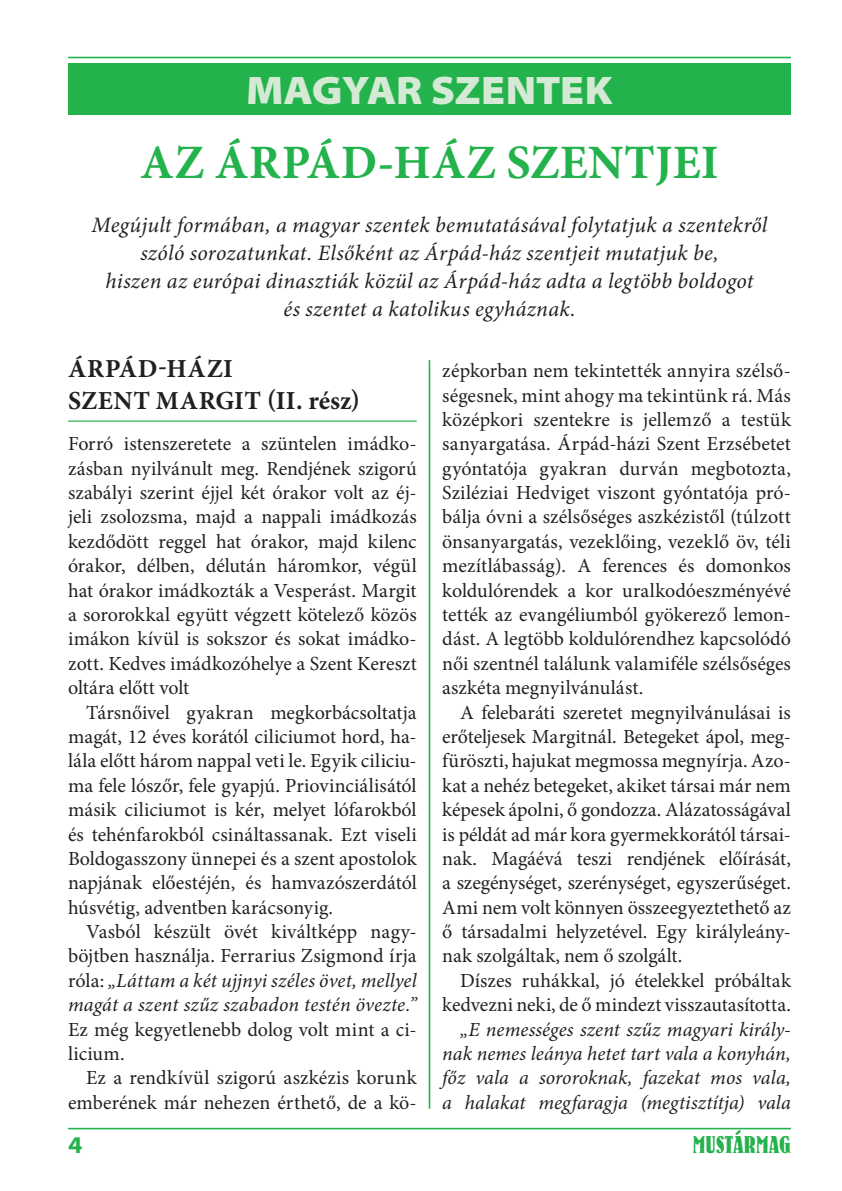
<style>
.page{position:relative;width:842px;height:1191px;background:#fff}
.page>*{position:absolute;margin:0;border:0;box-sizing:border-box;transform-origin:0 0}
.a_cikkek_címe{font:700 48px "Minion Pro";letter-spacing:.01em;color:#23b24b}
.t1{font:900 semi-expanded 40px "Myriad Pro";letter-spacing:-.01em;color:#d5ead4}
.alcím_szövegben{font:700 26px/32px "Minion Pro";letter-spacing:.015em;color:#231f20}
.t2{font:24px "H Bernhard Condensed Bold";letter-spacing:.005em;color:#23b24b}
.t3{font:700 semi-expanded 24px "Myriad Pro";color:#23b24b}
.lead{font:italic 22px/28px "Minion Pro";letter-spacing:.01em;color:#231f20;text-align:center}
.kenyér{font:20px/24.4px "Minion Pro";color:#231f20;text-align:justify}
.kenyér-2{font:italic 20px/24.4px "Minion Pro";color:#231f20;text-align:justify}
.s1{font-style:italic}
</style>
<div class="page">
<hr style="left:68px;top:1127px;width:723px;height:2px;background:#23b24b">
<hr style="left:68px;top:57px;width:723px;height:1px;background:#23b24b">
<div style="left:68px;top:63px;width:723px;height:51px;background:#23b24b"></div>
<hr style="left:68px;top:420px;width:349px;height:2px;background:#23b24b">
<hr style="left:429px;top:360px;width:1px;height:748px;background:#23b24b">
<p class="t1" style="left:246px;top:63px;width:368px">MAGYAR SZENTEK</p>
<p class="a_cikkek_címe" style="left:140px;top:129px;width:580px">AZ ÁRPÁD-HÁZ SZENTJEI</p>
<p class="lead" style="left:92px;top:210px;width:677px">Megújult formában, a magyar szentek bemutatásával folytatjuk a szentekről szóló sorozatunkat. Elsőként az Árpád-ház szentjeit mutatjuk be,<br>hiszen az európai dinasztiák közül az Árpád-ház adta a legtöbb boldogot<br>és szentet a katolikus egyháznak.</p>
<p class="alcím_szövegben" style="left:68px;top:352px;width:293px">ÁRPÁD-HÁZI<br>SZENT MARGIT (II. rész)</p>
<p class="kenyér" style="left:68px;top:432px;width:350px">Forró istenszeretete a szüntelen imádko&shy;zásban nyilvánult meg. Rendjének szigorú szabályi szerint éjjel két órakor volt az éj&shy;jeli zsolozsma, majd a nappali imádkozás kezdődött reggel hat órakor, majd kilenc órakor, délben, délután háromkor, végül hat órakor imádkozták a Vesperást. Margit a sororokkal együtt végzett kötelező közös imákon kívül is sokszor és sokat imádko&shy;zott. Kedves imádkozóhelye a Szent Kereszt oltára előtt volt</p>
<p class="kenyér" style="left:68px;top:700px;width:350px;text-indent:18px">Társnőivel gyakran megkorbácsoltatja magát, 12 éves korától ciliciumot hord, ha&shy;lála előtt három nappal veti le. Egyik ciliciu&shy;ma fele lószőr, fele gyapjú. Priovinciálisától másik ciliciumot is kér, melyet lófarokból és tehénfarokból csináltassanak. Ezt viseli Boldogasszony ünnepei és a szent apostolok napjának előestéjén, és hamvazószerdától húsvétig, adventben karácsonyig.</p>
<p class="kenyér" style="left:68px;top:919px;width:350px;text-indent:18px">Vasból készült övét kiváltképp nagy&shy;böjtben használja. Ferrarius Zsigmond írja róla: <span class="s1">„Láttam a két ujjnyi széles övet, mellyel magát a szent szűz szabadon testén övezte.” </span>Ez még kegyetlenebb dolog volt mint a ci&shy;licium.</p>
<p class="kenyér" style="left:68px;top:1065px;width:350px;text-align:right">Ez a rendkívül szigorú aszkézis korunk emberének már nehezen érthető, de a kö-</p>
<p class="kenyér" style="left:442px;top:359px;width:350px">zépkorban nem tekintették annyira szélső&shy;ségesnek, mint ahogy ma tekintünk rá. Más középkori szentekre is jellemző a testük sanyargatása. Árpád-házi Szent Erzsébetet gyóntatója gyakran durván megbotozta, Sziléziai Hedviget viszont gyóntatója pró&shy;bálja óvni a szélsőséges aszkézistől (túlzott önsanyargatás, vezeklőing, vezeklő öv, téli mezítlábasság). A ferences és domonkos koldulórendek a kor uralkodóeszményévé tették az evangéliumból gyökerező lemon&shy;dást. A legtöbb koldulórendhez kapcsolódó női szentnél találunk valamiféle szélsőséges aszkéta megnyilvánulást.</p>
<p class="kenyér" style="left:442px;top:700px;width:350px;text-indent:18px">A felebaráti szeretet megnyilvánulásai is erőteljesek Margitnál. Betegeket ápol, meg&shy;füröszti, hajukat megmossa megnyírja. Azo&shy;kat a nehéz betegeket, akiket társai már nem képesek ápolni, ő gondozza. Alázatosságával is példát ad már kora gyermekkorától társai&shy;nak. Magáévá teszi rendjének előírását, a szegénységet, szerénységet, egyszerűséget.<br>Ami nem volt könnyen összeegyeztethető az ő társadalmi helyzetével. Egy királyleány&shy;nak szolgáltak, nem ő szolgált.</p>
<p class="kenyér" style="left:442px;top:968px;width:350px;text-align:right">Díszes ruhákkal, jó ételekkel próbáltak kedvezni neki, de ő mindezt visszautasította.</p>
<p class="kenyér-2" style="left:442px;top:1017px;width:350px;text-indent:18px">„E nemességes szent szűz magyari király&shy;nak nemes leánya hetet tart vala a konyhán, főz vala a sororoknak, fazekat mos vala, a halakat megfaragja (megtisztítja) vala</p>
<p class="t3" style="left:68px;top:1128px;width:16px">4</p>
<p class="t2" style="left:693px;top:1127px;width:100px">MUSTÁRMAG</p>
</div>
